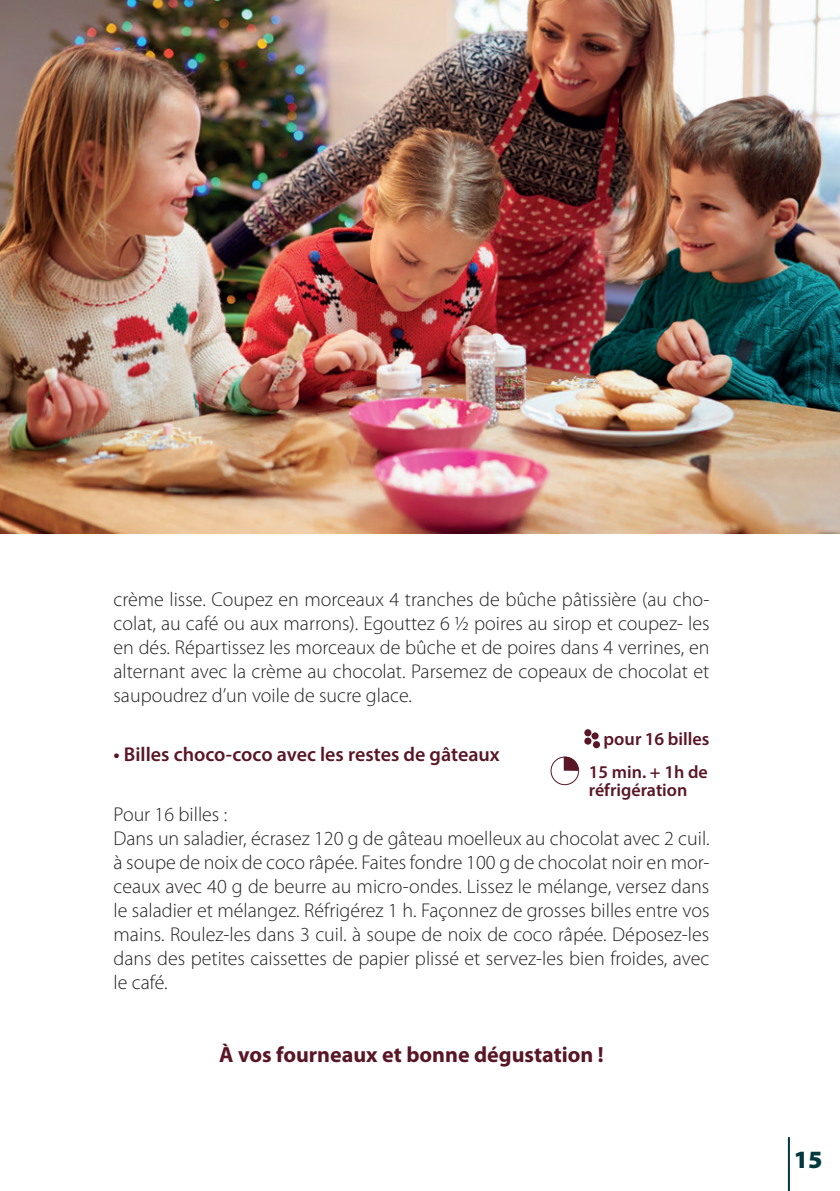
<style>
.page{position:relative;width:840px;height:1191px;background:#fff}
.page>*{position:absolute;margin:0;border:0;box-sizing:border-box;transform-origin:0 0}
.t1{font:900 25px "Myriad Pro";color:#03383f}
.t2{font:700 22px "Myriad Pro";color:#581626}
.t3{font:300 20px/24px "Myriad Pro";color:#231f20;text-align:justify}
.t4{font:600 20px "Myriad Pro";color:#581626}
.t5{font:600 18.2px "Myriad Pro";color:#581626}
.t6{font:600 18px/18px "Myriad Pro";color:#581626}
</style>
<div class="page">
<hr style="left:787px;top:1137px;width:2px;height:54px;background:#03383f">
<svg style="left:563px;top:758px;width:15px;height:13px"></svg>
<div style="left:550px;top:756px;width:29px;height:29px;border:1px solid #581626;border-radius:50%"></div>
<img style="left:0;top:0;width:839px;height:533px">
<div style="left:591px;top:732px;width:7px;height:7px;background:#581626;border-radius:50%"></div>
<div style="left:584px;top:729px;width:7px;height:7px;background:#581626;border-radius:50%"></div>
<div style="left:584px;top:737px;width:7px;height:7px;background:#581626;border-radius:50%"></div>
<div style="left:592px;top:741px;width:7px;height:7px;background:#581626;border-radius:50%"></div>
<p class="t3" style="left:113px;top:587px;width:597px">crème lisse. Coupez en morceaux 4 tranches de bûche pâtissière (au cho&shy;colat, au café ou aux marrons). Egouttez 6 ½ poires au sirop et coupez- les en dés. Répartissez les morceaux de bûche et de poires dans 4 verrines, en alternant avec la crème au chocolat. Parsemez de copeaux de chocolat et saupoudrez d’un voile de sucre glace.</p>
<p class="t4" style="left:113px;top:742px;width:387px">• Billes choco-coco avec les restes de gâteaux</p>
<p class="t5" style="left:603px;top:727px;width:107px">pour 16 billes</p>
<p class="t6" style="left:588px;top:762px;width:121px">15 min. + 1h de réfrigération</p>
<p class="t3" style="left:113px;top:802px;width:597px;text-align:left">Pour 16 billes :<br>Dans un saladier, écrasez 120 g de gâteau moelleux au chocolat avec 2 cuil. à soupe de noix de coco râpée. Faites fondre 100 g de chocolat noir en mor&shy;ceaux avec 40 g de beurre au micro-ondes. Lissez le mélange, versez dans le saladier et mélangez. Réfrigérez 1 h. Façonnez de grosses billes entre vos mains. Roulez-les dans 3 cuil. à soupe de noix de coco râpée. Déposez-les dans des petites caissettes de papier plissé et servez-les bien froides, avec le café.</p>
<p class="t2" style="left:219px;top:1040px;width:386px">À vos fourneaux et bonne dégustation !</p>
<p class="t1" style="left:793px;top:1142px;width:30px">15</p>
</div>
